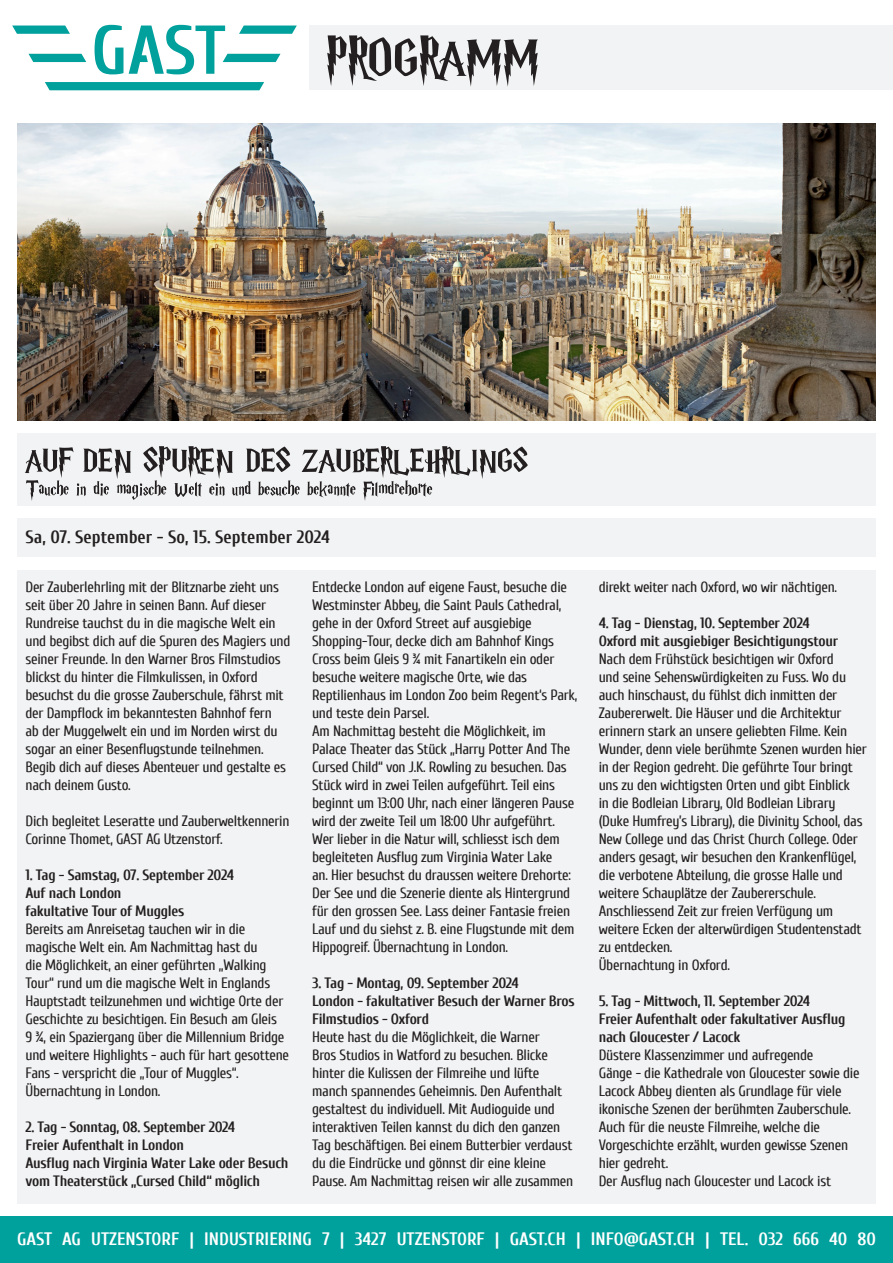
<style>
.page{position:relative;width:893px;height:1263px;background:#fff}
.page>*{position:absolute;margin:0;border:0;box-sizing:border-box;transform-origin:0 0}
.t1{font:700 18px "Cuprum";color:#fff}
.Z__B__Länge_der_Reise{font:700 18px "Cuprum";color:#231f20}
.Text{font:15px/18px "Cuprum";letter-spacing:-.02em;color:#231f20}
.Text-2{font:700 15px/18px "Cuprum";letter-spacing:-.02em;color:#231f20}
.s1{font-weight:700}
</style>
<div class="page">
<div style="left:0;top:1216px;width:893px;height:47px;background:#00a09c"></div>
<svg style="left:45px;top:82px;width:219px;height:8px;background:#06a29e"></svg>
<svg style="left:12px;top:26px;width:58px;height:8px"></svg>
<svg style="left:29px;top:54px;width:57px;height:8px"></svg>
<svg style="left:95px;top:25px;width:28px;height:49px"></svg>
<svg style="left:129px;top:25px;width:168px;height:49px"></svg>
<div style="left:309px;top:26px;width:584px;height:64px;background:#f2f3f4"></div>
<svg style="left:327px;top:35px;width:211px;height:52px"></svg>
<div style="left:17px;top:570px;width:859px;height:633px;background:#f2f3f4"></div>
<div style="left:17px;top:434px;width:859px;height:72px;background:#f2f3f4"></div>
<div style="left:17px;top:519px;width:859px;height:38px;background:#f2f3f4"></div>
<svg style="left:24px;top:446px;width:504px;height:55px"></svg>
<img style="left:17px;top:123px;width:859px;height:298px">
<p class="Z__B__Länge_der_Reise" style="left:26px;top:527px;width:306px">Sa, 07. September - So, 15. September 2024</p>
<p class="Text" style="left:26px;top:578px;width:266px">Der Zauberlehrling mit der Blitznarbe zieht uns seit über 20 Jahre in seinen Bann. Auf dieser Rundreise tauchst du in die magische Welt ein und begibst dich auf die Spuren des Magiers und seiner Freunde. In den Warner Bros Filmstudios blickst du hinter die Filmkulissen, in Oxford besuchst du die grosse Zauberschule, fährst mit der Dampflock im bekanntesten Bahnhof fern<br>ab der Muggelwelt ein und im Norden wirst du sogar an einer Besenflugstunde teilnehmen.<br>Begib dich auf dieses Abenteuer und gestalte es nach deinem Gusto.</p>
<p class="Text" style="left:26px;top:812px;width:265px">Dich begleitet Leseratte und Zauberweltkennerin<br>Corinne Thomet, GAST AG Utzenstorf.</p>
<p class="Text-2" style="left:26px;top:866px;width:210px">1. Tag - Samstag, 07. September 2024</p>
<p class="Text-2" style="left:26px;top:884px;width:98px">Auf nach London</p>
<p class="Text-2" style="left:26px;top:902px;width:160px">fakultative Tour of Muggles</p>
<p class="Text" style="left:26px;top:920px;width:265px">Bereits am Anreisetag tauchen wir in die magische Welt ein. Am Nachmittag hast du<br>die Möglichkeit, an einer geführten „Walking Tour“ rund um die magische Welt in Englands Hauptstadt teilzunehmen und wichtige Orte der Geschichte zu besichtigen. Ein Besuch am Gleis<br>9 ¾, ein Spaziergang über die Millennium Bridge und weitere Highlights - auch für hart gesottene Fans - verspricht die „Tour of Muggles“.<br>Übernachtung in London.</p>
<p class="Text-2" style="left:26px;top:1118px;width:211px">2. Tag - Sonntag, 08. September 2024</p>
<p class="Text-2" style="left:26px;top:1136px;width:265px">Freier Aufenthalt in London<br>Ausflug nach Virginia Water Lake oder Besuch vom Theaterstück „Cursed Child“ möglich</p>
<p class="Text" style="left:312px;top:578px;width:267px">Entdecke London auf eigene Faust, besuche die Westminster Abbey, die Saint Pauls Cathedral, gehe in der Oxford Street auf ausgiebige Shopping-Tour, decke dich am Bahnhof Kings Cross beim Gleis 9 ¾ mit Fanartikeln ein oder besuche weitere magische Orte, wie das Reptilienhaus im London Zoo beim Regent‘s Park, und teste dein Parsel.</p>
<p class="Text" style="left:312px;top:722px;width:264px">Am Nachmittag besteht die Möglichkeit, im Palace Theater das Stück „Harry Potter And The Cursed Child“ von J.K. Rowling zu besuchen. Das Stück wird in zwei Teilen aufgeführt. Teil eins beginnt um 13:00 Uhr, nach einer längeren Pause wird der zweite Teil um 18:00 Uhr aufgeführt.</p>
<p class="Text" style="left:312px;top:830px;width:264px">Wer lieber in die Natur will, schliesst isch dem begleiteten Ausflug zum Virginia Water Lake<br>an. Hier besuchst du draussen weitere Drehorte:<br>Der See und die Szenerie diente als Hintergrund für den grossen See. Lass deiner Fantasie freien Lauf und du siehst z. B. eine Flugstunde mit dem Hippogreif. Übernachtung in London.</p>
<p class="Text-2" style="left:312px;top:974px;width:208px">3. Tag - Montag, 09. September 2024</p>
<p class="Text-2" style="left:312px;top:992px;width:264px">London - fakultativer Besuch der Warner Bros<br>Filmstudios - Oxford</p>
<p class="Text" style="left:312px;top:1028px;width:263px">Heute hast du die Möglichkeit, die Warner<br>Bros Studios in Watford zu besuchen. Blicke hinter die Kulissen der Filmreihe und lüfte manch spannendes Geheimnis. Den Aufenthalt gestaltest du individuell. Mit Audioguide und interaktiven Teilen kannst du dich den ganzen Tag beschäftigen. Bei einem Butterbier verdaust du die Eindrücke und gönnst dir eine kleine Pause. Am Nachmittag reisen wir alle zusammen</p>
<p class="Text" style="left:599px;top:578px;width:240px">direkt weiter nach Oxford, wo wir nächtigen.</p>
<p class="Text-2" style="left:599px;top:614px;width:212px">4. Tag - Dienstag, 10. September 2024</p>
<p class="Text-2" style="left:599px;top:632px;width:241px">Oxford mit ausgiebiger Besichtigungstour</p>
<p class="Text" style="left:599px;top:650px;width:269px">Nach dem Frühstück besichtigen wir Oxford<br>und seine Sehenswürdigkeiten zu Fuss. Wo du auch hinschaust, du fühlst dich inmitten der Zaubererwelt. Die Häuser und die Architektur erinnern stark an unsere geliebten Filme. Kein Wunder, denn viele berühmte Szenen wurden hier in der Region gedreht. Die geführte Tour bringt uns zu den wichtigsten Orten und gibt Einblick<br>in die Bodleian Library, Old Bodleian Library (Duke Humfrey’s Library), die Divinity School, das New College und das Christ Church College. Oder anders gesagt, wir besuchen den Krankenflügel, die verbotene Abteilung, die grosse Halle und weitere Schauplätze der Zaubererschule.</p>
<p class="Text" style="left:599px;top:902px;width:264px">Anschliessend Zeit zur freien Verfügung um weitere Ecken der alterwürdigen Studentenstadt zu entdecken.</p>
<p class="Text" style="left:599px;top:956px;width:133px">Übernachtung in Oxford.</p>
<p class="Text-2" style="left:599px;top:992px;width:213px">5. Tag - Mittwoch, 11. September 2024</p>
<p class="Text" style="left:599px;top:1010px;width:262px"><span class="s1">Freier Aufenthalt oder fakultativer Ausflug nach Gloucester / Lacock<br></span>Düstere Klassenzimmer und aufregende<br>Gänge - die Kathedrale von Gloucester sowie die Lacock Abbey dienten als Grundlage für viele ikonische Szenen der berühmten Zauberschule.<br>Auch für die neuste Filmreihe, welche die Vorgeschichte erzählt, wurden gewisse Szenen hier gedreht.</p>
<p class="Text" style="left:599px;top:1172px;width:234px">Der Ausflug nach Gloucester und Lacock ist</p>
<p class="t1" style="left:17px;top:1229px;width:860px">GAST AG UTZENSTORF | INDUSTRIERING 7 | 3427 UTZENSTORF | GAST.CH | INFO@GAST.CH | TEL. 032 666 40 80</p>
</div>
